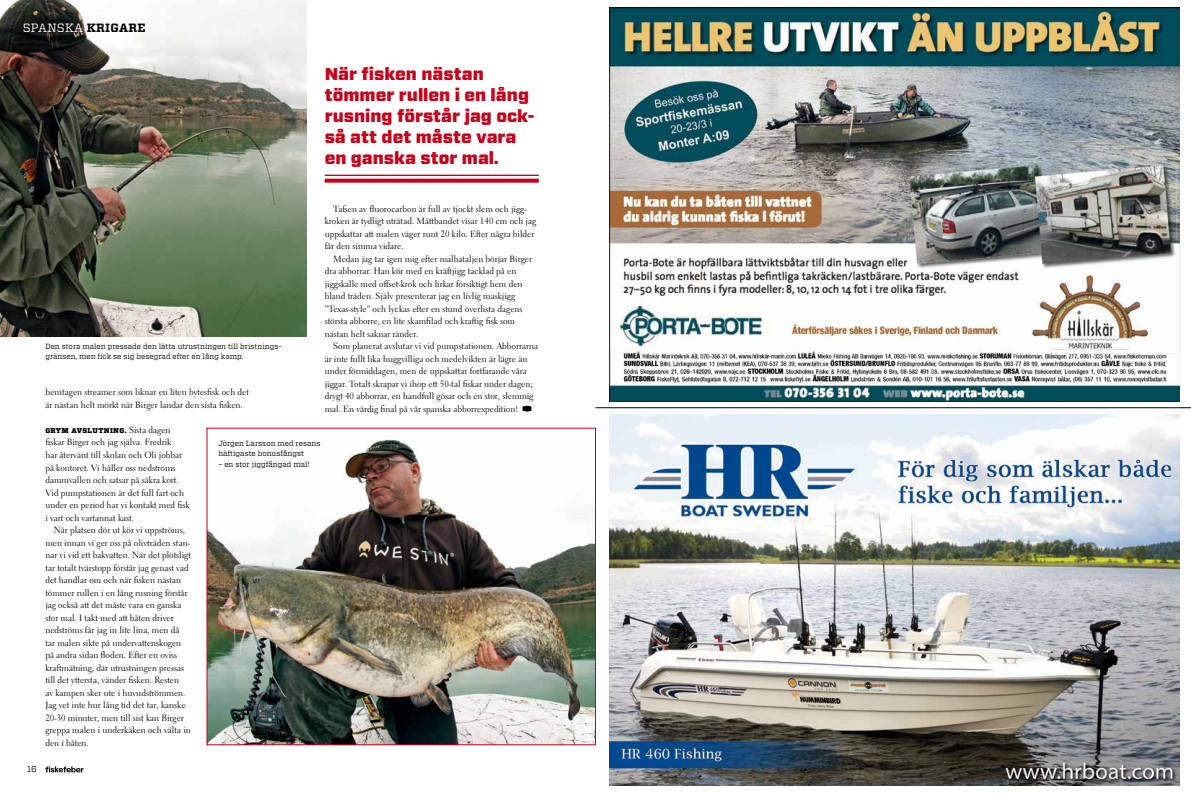
<style>
.page{position:relative;width:1191px;height:794px;background:#fff}
.page>*{position:absolute;margin:0;border:0;box-sizing:border-box;transform-origin:0 0}
.t1{font:900 17px/21px "Vitesse Sans";color:#c90019}
.t2{font:12px "Vitesse";letter-spacing:.025em;color:#fff}
.t3{font:9px/12.5px "Electra LH";color:#000}
.t4{font:8.5px "Vitesse";color:#000}
.t5{font:7.5px/10.5px "Vitesse";color:#000}
.t6{font:900 7px "Vitesse";letter-spacing:.05em;color:#000}
.s1{font-weight:700;color:#000}
.s2{font-family:"Electra LH";font-weight:400;font-size:9px}
</style>
<div class="page">
<svg style="left:45px;top:766px;width:39px;height:6px"></svg>
<img style="left:0;top:0;width:306px;height:336px">
<img style="left:208px;top:439px;width:386px;height:304px">
<div style="left:206px;top:428px;width:390px;height:317px;border:1px solid #c90019"></div>
<div style="left:522px;top:406px;width:9px;height:5px;background:#000"></div>
<hr style="left:325px;top:175px;width:214px;height:1px;background:#c90019">
<svg style="left:325px;top:179px;width:214px;height:4px"></svg>
<img style="left:609px;top:8px;width:570px;height:393px">
<img style="left:609px;top:414px;width:570px;height:371px">
<hr style="left:595px;top:407px;width:596px;height:1px;background:#000">
<h2 class="t2" style="left:23px;top:20px;width:124px">spanska <span class="s1">KRIGARE</span></h2>
<h1 class="t1" style="left:325px;top:63px;width:211px">När fisken nästan tömmer rullen i en lång rusning förstår jag ock&shy;så att det måste vara en ganska stor mal.</h1>
<p class="t4" style="left:27px;top:763px;width:11px">16</p>
<p class="t3" style="left:325px;top:202px;width:213px;text-indent:9px">Tafsen av fluorocarbon är full av tjockt slem och jigg&shy;kroken är tydligt uträtad. Måttbandet visar 140 cm och jag uppskattar att malen väger runt 20 kilo. Efter några bilder får den simma vidare.</p>
<p class="t3" style="left:325px;top:252px;width:209px;text-indent:9px">Medan jag tar igen mig efter malbataljen börjar Birger dra abborrar. Han kör med en kräftjigg tacklad på en jiggskalle med offset-krok och lirkar försiktigt hem den bland träden. Själv presenterar jag en livlig maskjigg ”Texas-style” och lyckas efter en stund överlista dagens största abborre, en lite skamfilad och kraftig fisk som nästan helt saknar ränder.</p>
<p class="t3" style="left:325px;top:340px;width:215px;text-indent:9px">Som planerat avslutar vi vid pumpstationen. Abborrarna är inte fullt lika huggvilliga och medelvikten är lägre än under förmiddagen, men de uppskattar fortfarande våra jiggar. Totalt skrapar vi ihop ett 50-tal fiskar under dagen; drygt 40 abborrar, en handfull gösar och en stor, slemmig mal. En värdig final på vår spanska abborrexpedition!</p>
<p class="t5" style="left:45px;top:341px;width:238px">Den stora malen pressade den lätta utrustningen till bristnings&shy;gränsen, men fick se sig besegrad efter en lång kamp.</p>
<p class="t3" style="left:45px;top:386px;width:205px">hemtagen streamer som liknar en liten bytesfisk och det är nästan helt mörkt när Birger landar den sista fisken.</p>
<p class="t6" style="left:45px;top:426px;width:127px">GRYM AVSLUTNING. <span class="s2">Sista dagen</span></p>
<p class="t3" style="left:45px;top:436px;width:146px">fiskar Birger och jag själva. Fredrik<br>har återvänt till skolan och Oli jobbar på kontoret. Vi håller oss nedströms dammvallen och satsar på säkra kort.<br>Vid pumpstationen är det full fart och under en period har vi kontakt med fisk i vart och vartannat kast.</p>
<p class="t3" style="left:45px;top:524px;width:147px;text-indent:9px">När platsen dör ut kör vi uppströms, men innan vi ger oss på olivträden stan&shy;nar vi vid ett bakvatten. När det plötsligt tar totalt tvärstopp förstår jag genast vad det handlar om och när fisken nästan tömmer rullen i en lång rusning förstår jag också att det måste vara en ganska stor mal. I takt med att båten driver nedströms får jag in lite lina, men då tar malen sikte på undervattenskogen på andra sidan floden. Efter en oviss kraftmätning, där utrustningen pressas till det yttersta, vänder fisken. Resten<br>av kampen sker ute i huvudströmmen.<br>Jag vet inte hur lång tid det tar, kanske 20-30 minuter, men till sist kan Birger greppa malen i underkäken och välta in den i båten.</p>
<p class="t5" style="left:218px;top:437px;width:104px">Jörgen Larsson med resans häftigaste bonusfångst</p>
<p class="t5" style="left:218px;top:458px;width:93px">– en stor jiggfångad mal!</p>
</div>
